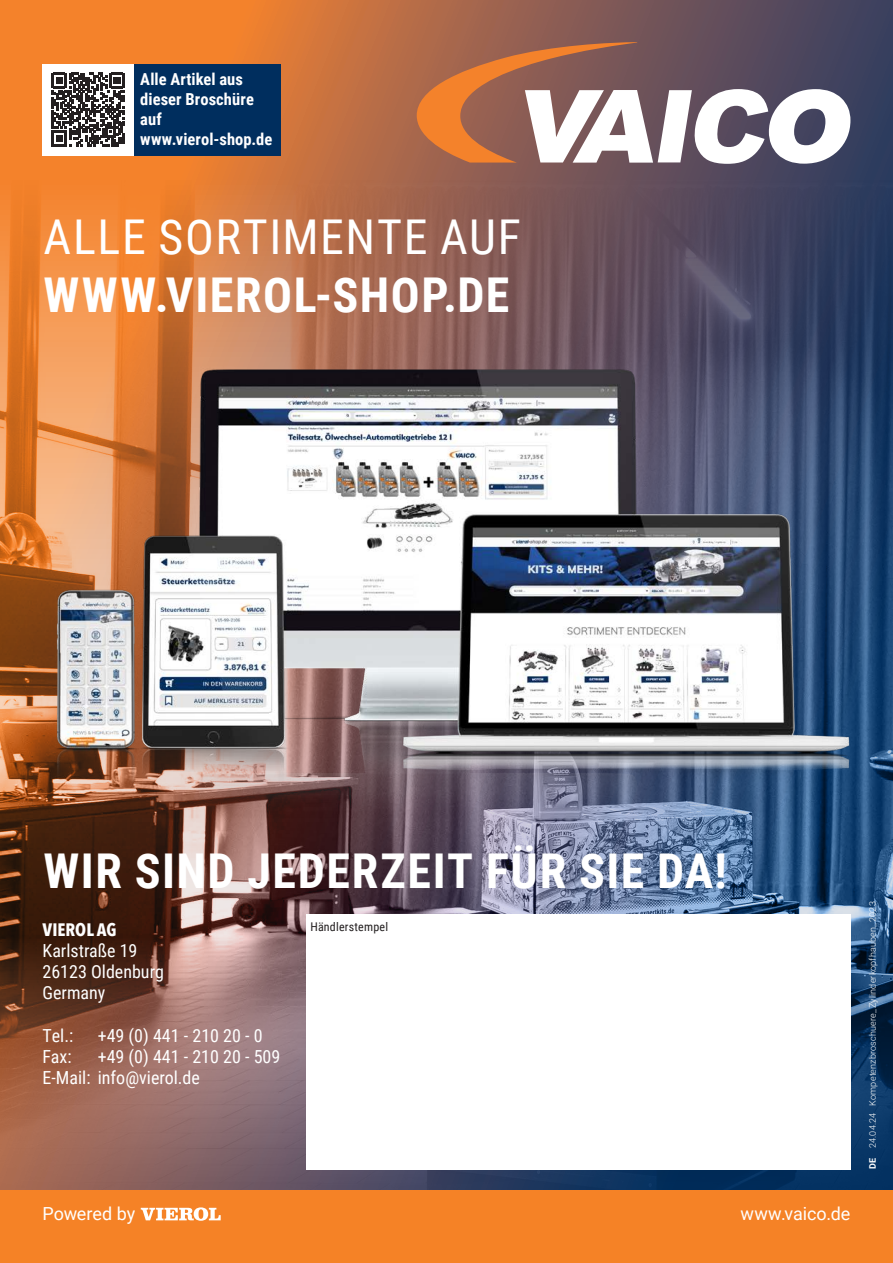
<style>
.page{position:relative;width:893px;height:1263px;background:#fff}
.page>*{position:absolute;margin:0;border:0;box-sizing:border-box;transform-origin:0 0}
.t1{font:700 48px "Roboto Condensed";letter-spacing:.03em;color:#fff}
.t2{font:48px "Roboto Condensed";letter-spacing:.035em;color:#fff}
.t3{font:18px/21.3px "Roboto Condensed";color:#fff}
.t4{font:18px "Roboto";letter-spacing:-.005em;color:#fff}
.t5{font:700 18px "Avenir Next Condensed";color:#fff}
.t6{font:700 16.5px/19.8px "Roboto Condensed";letter-spacing:.005em;color:#fff}
.t7{font:12px "Roboto Condensed";letter-spacing:.02em;color:#231f20}
.t8{font:300 9px "Roboto";letter-spacing:.02em;color:#fff}
.t9{font:700 9px "Roboto";color:#fff}
</style>
<div class="page">
<img style="left:0;top:0;width:893px;height:1191px">
<div style="left:0;top:1191px;width:893px;height:72px;background:#f58226"></div>
<svg style="left:141px;top:1207px;width:80px;height:14px"></svg>
<svg style="left:417px;top:42px;width:433px;height:122px"></svg>
<div style="left:306px;top:914px;width:544px;height:255px;background:#fff"></div>
<img style="left:0;top:340px;width:893px;height:477px">
<div style="left:43px;top:64px;width:238px;height:91px;background:#002e5e"></div>
<div style="left:43px;top:64px;width:91px;height:91px;background:#fff"></div>
<svg style="left:51px;top:73px;width:74px;height:73px"></svg>
<p class="t6" style="left:140px;top:69px;width:134px">Alle Artikel aus dieser Broschüre auf www.vierol-shop.de</p>
<h1 class="t2" style="left:43px;top:204px;width:479px">ALLE SORTIMENTE AUF</h1>
<h1 class="t1" style="left:43px;top:261px;width:468px">WWW.VIEROL-SHOP.DE</h1>
<h1 class="t1" style="left:43px;top:837px;width:685px">WIR SIND JEDERZEIT FÜR SIE DA!</h1>
<p class="t5" style="left:43px;top:918px;width:76px">VIEROL AG</p>
<p class="t3" style="left:43px;top:939px;width:123px">Karlstraße 19<br>26123 Oldenburg<br>Germany</p>
<p class="t3" style="left:43px;top:1024px;width:32px">Tel.:</p>
<p class="t3" style="left:98px;top:1024px;width:166px">+49 (0) 441 - 210 20 - 0</p>
<p class="t3" style="left:43px;top:1045px;width:31px">Fax:</p>
<p class="t3" style="left:43px;top:1045px;width:239px;text-indent:55px">+49 (0) 441 - 210 20 - 509<br>E-Mail: info@vierol.de</p>
<p class="t7" style="left:310px;top:918px;width:79px">Händlerstempel</p>
<p class="t4" style="left:43px;top:1201px;width:94px">Powered by</p>
<p class="t4" style="left:740px;top:1201px;width:112px">www.vaico.de</p>
<p class="t8" style="left:866px;top:1106px;width:206px;rotate:-90deg">Kompetenzbroschuere_Zylinderkopfhauben_2023</p>
<p class="t8" style="left:866px;top:1148px;width:37px;rotate:-90deg">24.04.24</p>
<p class="t9" style="left:866px;top:1169px;width:13px;rotate:-90deg">DE</p>
</div>
